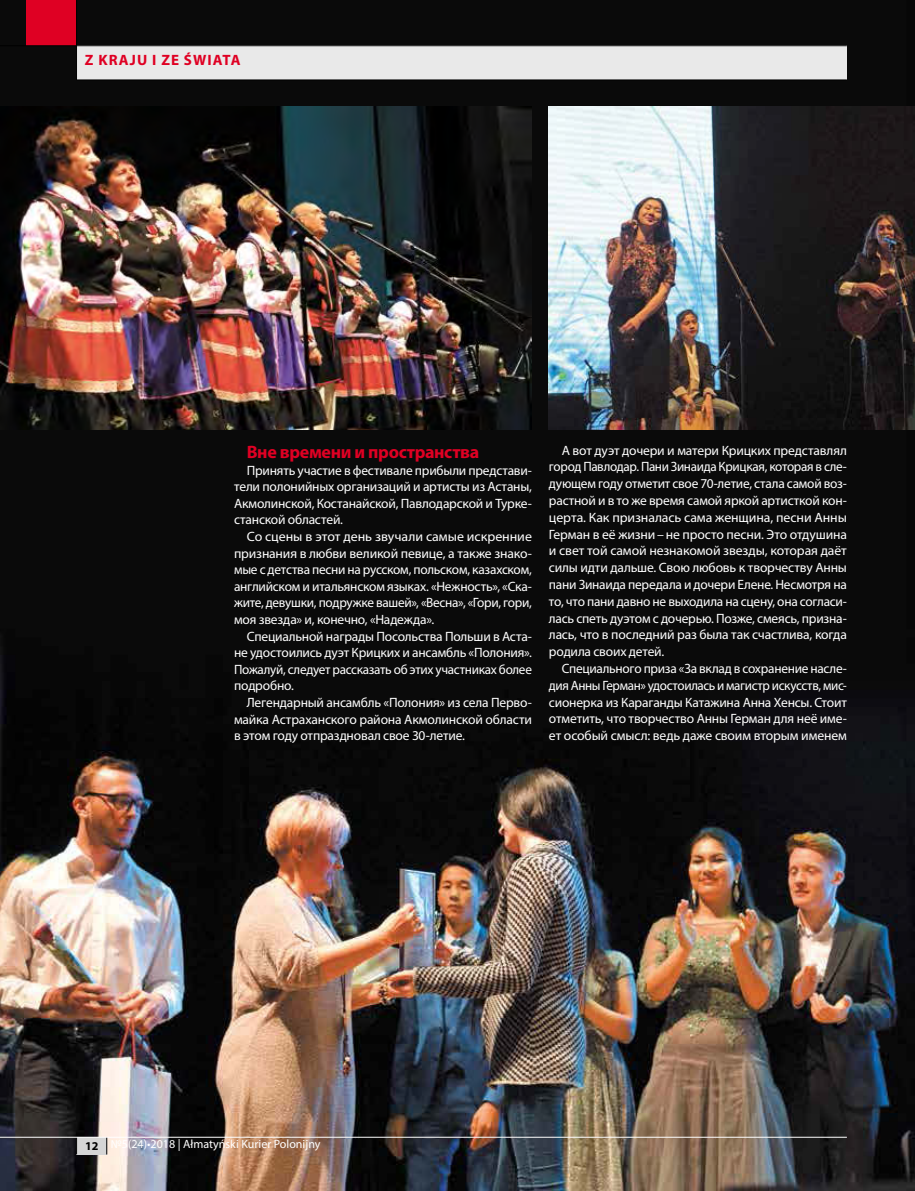
<style>
.page{position:relative;width:915px;height:1191px;background:#fff}
.page>*{position:absolute;margin:0;border:0;box-sizing:border-box;transform-origin:0 0}
.t1{font:700 18px "Myriad Pro";letter-spacing:-.02em;color:#df0023}
.t2{font:700 15px "Myriad Pro";letter-spacing:.07em;color:#df0023}
.t3{font:13.5px/16.8px "Myriad Pro";letter-spacing:-.015em;color:#fff;text-align:justify}
.t4{font:12px "Myriad Pro";color:#fff}
.s1{font-weight:700;color:#000}
</style>
<div class="page">
<img style="left:0;top:0;width:914px;height:1191px">
<img style="left:0;top:106px;width:531px;height:323px">
<img style="left:549px;top:106px;width:365px;height:323px">
<div style="left:26px;top:0;width:51px;height:46px;background:#df0023"></div>
<div style="left:77px;top:46px;width:769px;height:34px;background:#e9e9e9"></div>
<hr style="left:77px;top:80px;width:769px;height:1px;background:#000">
<hr style="left:0;top:45px;width:846px;height:1px;background:#000">
<hr style="left:76px;top:0;width:1px;height:80px;background:#000">
<div style="left:76px;top:1137px;width:31px;height:17px;background:#d5d5d5"></div>
<svg style="left:76px;top:1138px;width:1px;height:16px"></svg>
<svg style="left:106px;top:1138px;width:1px;height:16px"></svg>
<hr style="left:0;top:1137px;width:846px;height:1px;background:#fff">
<p class="t2" style="left:85px;top:51px;width:157px">Z KRAJU I ZE ŚWIATA</p>
<h1 class="t1" style="left:247px;top:440px;width:234px">Вне времени и пространства</h1>
<p class="t3" style="left:234px;top:461px;width:299px;text-indent:13px">Принять участие в фестивале прибыли представи&shy;тели полонийных организаций и артисты из Астаны, Акмолинской, Костанайской, Павлодарской и Турке&shy;станской областей.</p>
<p class="t3" style="left:234px;top:528px;width:299px;text-indent:13px">Со сцены в этот день звучали самые искренние признания в любви великой певице, а также знако&shy;мые с детства песни на русском, польском, казахском, английском и итальянском языках. «Нежность», «Ска&shy;жите, девушки, подружке вашей», «Весна», «Гори, гори, моя звезда» и, конечно, «Надежда».</p>
<p class="t3" style="left:234px;top:627px;width:299px;text-indent:13px">Специальной награды Посольства Польши в Аста&shy;не удостоились дуэт Крицких и ансамбль «Полония».<br>Пожалуй, следует рассказать об этих участниках более подробно.</p>
<p class="t3" style="left:234px;top:694px;width:299px;text-indent:13px">Легендарный ансамбль «Полония» из села Перво&shy;майка Астраханского района Акмолинской области в этом году отпраздновал свое 30-летие.</p>
<p class="t3" style="left:549px;top:441px;width:299px;text-indent:13px">А вот дуэт дочери и матери Крицких представлял город Павлодар. Пани Зинаида Крицкая, которая в сле&shy;дующем году отметит свое 70-летие, стала самой воз&shy;растной и в то же время самой яркой артисткой кон&shy;церта. Как призналась сама женщина, песни Анны Герман в её жизни– не просто песни. Это отдушина и свет той самой незнакомой звезды, которая даёт силы идти дальше. Свою любовь к творчеству Анны пани Зинаида передала и дочери Елене. Несмотря на то, что пани давно не выходила на сцену, она согласи&shy;лась спеть дуэтом с дочерью. Позже, смеясь, призна&shy;лась, что в последний раз была так счастлива, когда родила своих детей.</p>
<p class="t3" style="left:549px;top:660px;width:299px;text-indent:13px">Специального приза «За вклад в сохранение насле&shy;дия Анны Герман» удостоилась и магистр искусств, мис&shy;сионерка из Караганды Катажина Анна Хенсы. Стоит отметить, что творчество Анны Герман для неё име&shy;ет особый смысл: ведь даже своим вторым именем</p>
<p class="t4" style="left:85px;top:1136px;width:237px"><span class="s1">12</span> №5(24)•2018 | Ałmatyński Kurier Polonijny</p>
</div>
